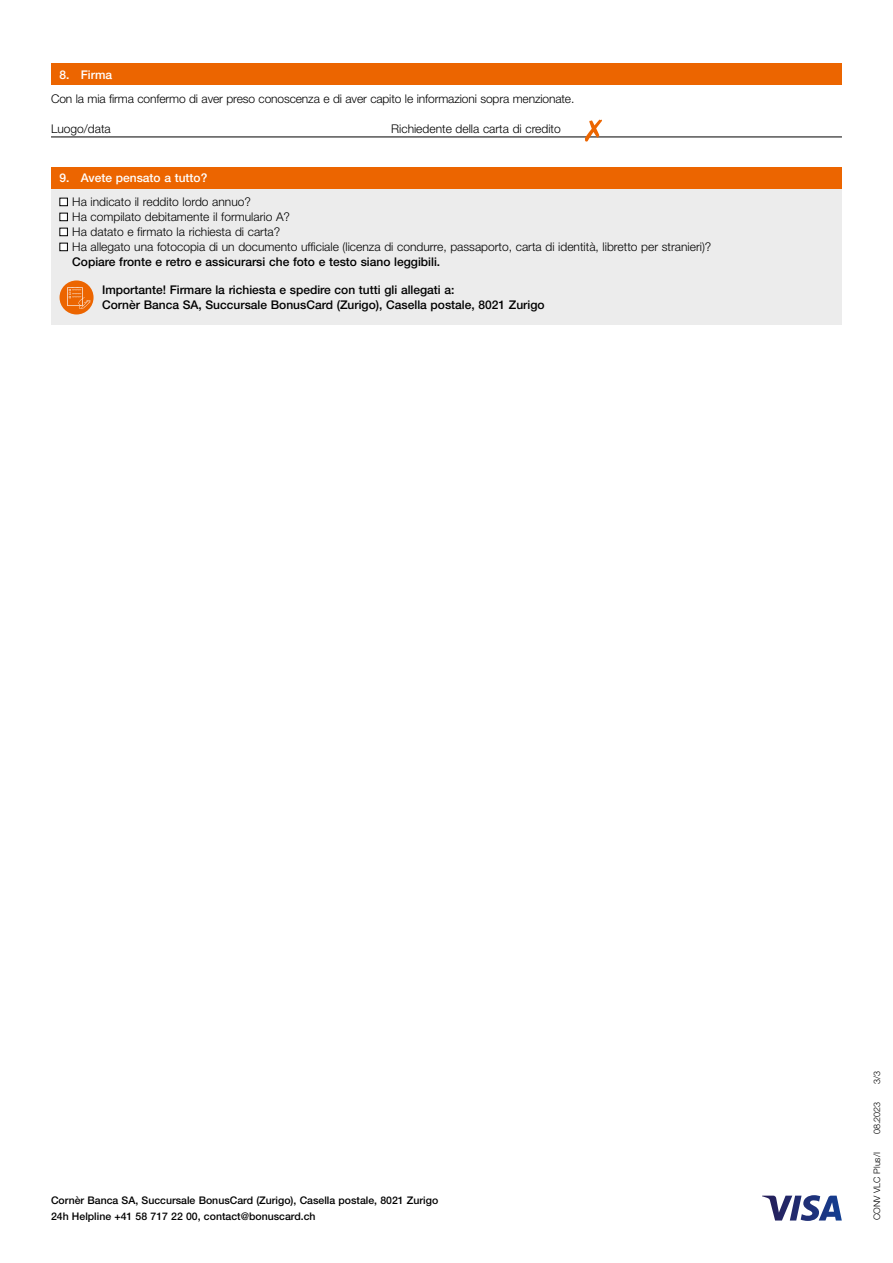
<style>
.page{position:relative;width:893px;height:1263px;background:#fff}
.page>*{position:absolute;margin:0;border:0;box-sizing:border-box;transform-origin:0 0}
.t1{font:300 12px/15px "Helvetica Neue LT Std";color:#000}
.t2{font:500 12px/15px "Helvetica Neue LT Pro";color:#000}
.t3{font:500 12px "Helvetica Neue LT Pro";color:#fff}
.t4{font:500 10.5px/16.5px "Helvetica Neue LT Pro";color:#000}
.t5{font:300 9px "Helvetica Neue LT Std";color:#000}
</style>
<div class="page">
<svg style="left:762px;top:1195px;width:80px;height:26px"></svg>
<div style="left:51px;top:167px;width:791px;height:157px;background:#ececec"></div>
<div style="left:60px;top:198px;width:7px;height:8px;background:#fff"></div>
<div style="left:60px;top:198px;width:8px;height:8px;border:1px solid #000"></div>
<div style="left:60px;top:213px;width:7px;height:8px;background:#fff"></div>
<div style="left:60px;top:213px;width:8px;height:8px;border:1px solid #000"></div>
<div style="left:60px;top:228px;width:7px;height:8px;background:#fff"></div>
<div style="left:60px;top:228px;width:8px;height:8px;border:1px solid #000"></div>
<div style="left:60px;top:243px;width:7px;height:8px;background:#fff"></div>
<div style="left:60px;top:243px;width:8px;height:8px;border:1px solid #000"></div>
<div style="left:60px;top:280px;width:34px;height:34px;background:#ec6500;border-radius:50%"></div>
<svg style="left:67px;top:287px;width:23px;height:22px"></svg>
<div style="left:51px;top:167px;width:791px;height:21px;background:#ec6500"></div>
<div style="left:51px;top:64px;width:791px;height:21px;background:#ec6500"></div>
<hr style="left:51px;top:137px;width:791px;height:1px;background:#000">
<svg style="left:585px;top:120px;width:17px;height:22px"></svg>
<p class="t3" style="left:60px;top:67px;width:54px">8. Firma</p>
<p class="t1" style="left:51px;top:91px;width:525px">Con la mia firma confermo di aver preso conoscenza e di aver capito le informazioni sopra menzionate.</p>
<p class="t1" style="left:51px;top:121px;width:61px">Luogo/data</p>
<p class="t1" style="left:391px;top:121px;width:171px">Richiedente della carta di credito</p>
<p class="t3" style="left:60px;top:170px;width:149px">9. Avete pensato a tutto?</p>
<p class="t1" style="left:72px;top:194px;width:641px">Ha indicato il reddito lordo annuo?<br>Ha compilato debitamente il formulario A?<br>Ha datato e firmato la richiesta di carta?<br>Ha allegato una fotocopia di un documento ufficiale (licenza di condurre, passaporto, carta di identità, libretto per stranieri)?</p>
<p class="t2" style="left:72px;top:254px;width:369px">Copiare fronte e retro e assicurarsi che foto e testo siano leggibili.</p>
<p class="t2" style="left:102px;top:282px;width:444px">Importante! Firmare la richiesta e spedire con tutti gli allegati a:<br>Cornèr Banca SA, Succursale BonusCard (Zurigo), Casella postale, 8021 Zurigo</p>
<p class="t4" style="left:51px;top:1191px;width:389px">Cornèr Banca SA, Succursale BonusCard (Zurigo), Casella postale, 8021 Zurigo<br>24h Helpline +41 58 717 22 00, contact@bonuscard.ch</p>
<p class="t5" style="left:871px;top:1084px;width:15px;rotate:-90deg">3/3</p>
<p class="t5" style="left:871px;top:1134px;width:34px;rotate:-90deg">08.2023</p>
<p class="t5" style="left:871px;top:1220px;width:70px;rotate:-90deg">CONV VLC Plus/I</p>
</div>
